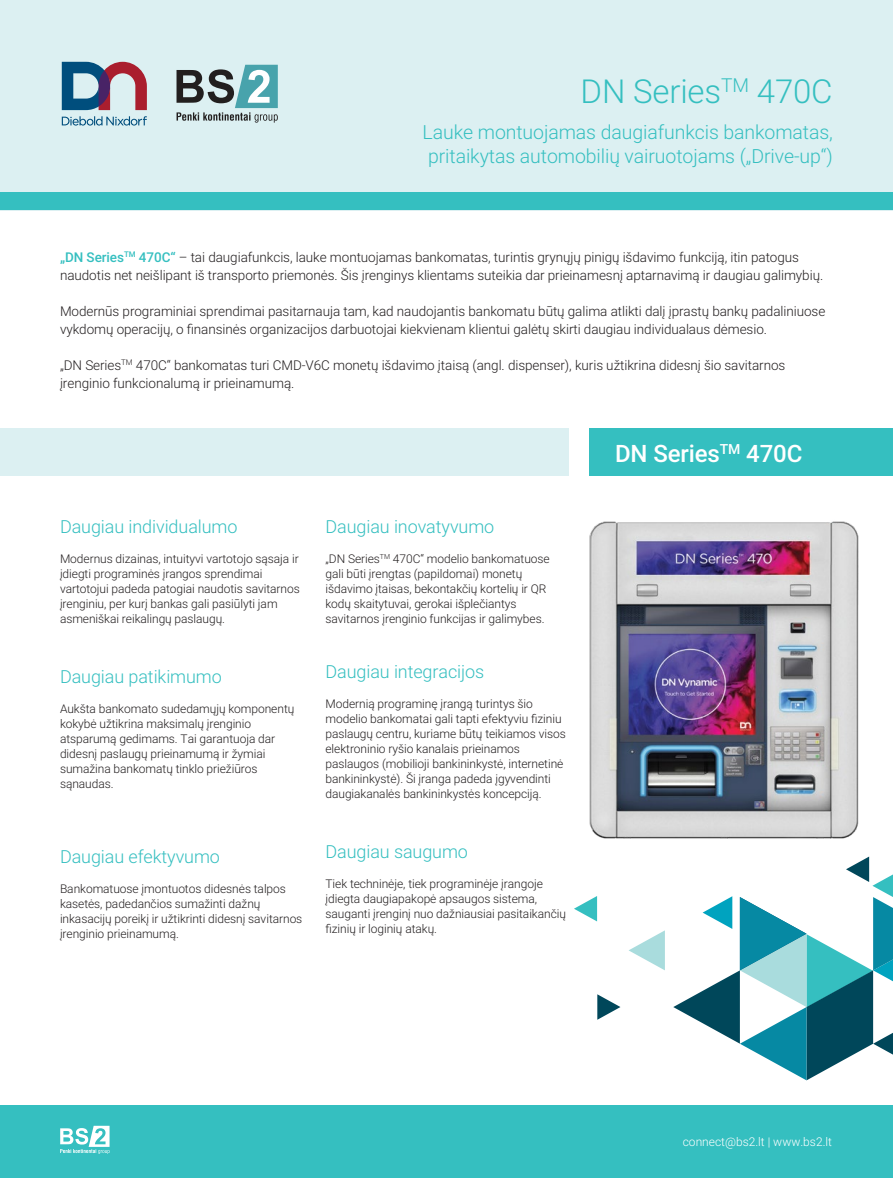
<style>
.page{position:relative;width:893px;height:1178px;background:#fff}
.page>*{position:absolute;margin:0;border:0;box-sizing:border-box;transform-origin:0 0}
.t1{font:300 33px "Roboto";letter-spacing:-.005em;color:#35bfc0}
.t2{font:500 24px "Roboto";letter-spacing:-.005em;color:#fff}
.t3{font:300 19.5px/24px "Roboto";letter-spacing:-.005em;color:#35bfc0}
.t4{font:300 18px "Roboto";letter-spacing:-.005em;color:#35bfc0}
.t5{font:300 13.5px/18px "Roboto";letter-spacing:-.005em;color:#231f20}
.t6{font:300 12px/15px "Roboto";letter-spacing:-.005em;color:#231f20}
.t7{font:300 12px "Roboto";color:#fff}
.s1{font-weight:500;color:#35bfc0}
</style>
<div class="page">
<div style="left:0;top:0;width:893px;height:210px;background:#dcf0f2"></div>
<div style="left:0;top:1106px;width:893px;height:72px;background:#35bfc0"></div>
<svg style="left:60px;top:1126px;width:50px;height:28px"></svg>
<svg style="left:177px;top:65px;width:101px;height:58px"></svg>
<div style="left:0;top:193px;width:893px;height:17px;background:#35bfc0"></div>
<div style="left:589px;top:428px;width:304px;height:48px;background:#35bfc0"></div>
<div style="left:0;top:428px;width:568px;height:48px;background:#dcf0f2"></div>
<svg style="left:62px;top:62px;width:85px;height:48px"></svg>
<svg style="left:62px;top:116px;width:85px;height:10px"></svg>
<img style="left:589px;top:521px;width:270px;height:318px">
<svg style="left:597px;top:994px;width:23px;height:26px"></svg>
<svg style="left:574px;top:896px;width:23px;height:25px"></svg>
<svg style="left:629px;top:930px;width:36px;height:40px"></svg>
<svg style="left:673px;top:856px;width:220px;height:224px"></svg>
<h1 class="t1" style="left:581px;top:69px;width:253px">DN Series<sup>TM</sup> 470C</h1>
<h3 class="t3" style="left:423px;top:119px;width:412px">Lauke montuojamas daugiafunkcis bankomatas, pritaikytas automobilių vairuotojams („Drive-up“)</h3>
<p class="t5" style="left:60px;top:247px;width:765px"><span class="s1">„DN Series</span><sup>TM</sup> <span class="s1">470C“</span> – tai daugiafunkcis, lauke montuojamas bankomatas, turintis grynųjų pinigų išdavimo funkciją, itin patogus naudotis net neišlipant iš transporto priemonės. Šis įrenginys klientams suteikia dar prieinamesnį aptarnavimą ir daugiau galimybių.</p>
<p class="t5" style="left:60px;top:301px;width:767px">Modernūs programiniai sprendimai pasitarnauja tam, kad naudojantis bankomatu būtų galima atlikti dalį įprastų bankų padaliniuose vykdomų operacijų, o finansinės organizacijos darbuotojai kiekvienam klientui galėtų skirti daugiau individualaus dėmesio.</p>
<p class="t5" style="left:60px;top:355px;width:727px">„DN Series<sup>TM</sup> 470C“ bankomatas turi CMD-V6C monetų išdavimo įtaisą (angl. dispenser), kuris užtikrina didesnį šio savitarnos įrenginio funkcionalumą ir prieinamumą.</p>
<h3 class="t4" style="left:60px;top:514px;width:179px">Daugiau individualumo</h3>
<p class="t6" style="left:60px;top:551px;width:241px">Modernus dizainas, intuityvi vartotojo sąsaja ir įdiegti programinės įrangos sprendimai vartotojui padeda patogiai naudotis savitarnos įrenginiu, per kurį bankas gali pasiūlyti jam asmeniškai reikalingų paslaugų.</p>
<h3 class="t4" style="left:60px;top:664px;width:163px">Daugiau patikimumo</h3>
<p class="t6" style="left:60px;top:701px;width:236px">Aukšta bankomato sudedamųjų komponentų kokybė užtikrina maksimalų įrenginio atsparumą gedimams. Tai garantuoja dar didesnį paslaugų prieinamumą ir žymiai sumažina bankomatų tinklo priežiūros sąnaudas.</p>
<h3 class="t4" style="left:60px;top:844px;width:162px">Daugiau efektyvumo</h3>
<p class="t6" style="left:60px;top:881px;width:244px">Bankomatuose įmontuotos didesnės talpos kasetės, padedančios sumažinti dažnų inkasacijų poreikį ir užtikrinti didesnį savitarnos įrenginio prieinamumą.</p>
<h3 class="t4" style="left:325px;top:514px;width:170px">Daugiau inovatyvumo</h3>
<p class="t6" style="left:325px;top:551px;width:226px">„DN Series<sup>TM</sup> 470C“ modelio bankomatuose gali būti įrengtas (papildomai) monetų išdavimo įtaisas, bekontakčių kortelių ir QR kodų skaitytuvai, gerokai išplečiantys savitarnos įrenginio funkcijas ir galimybes.</p>
<h3 class="t4" style="left:325px;top:659px;width:160px">Daugiau integracijos</h3>
<p class="t6" style="left:325px;top:696px;width:242px">Modernią programinę įrangą turintys šio modelio bankomatai gali tapti efektyviu fiziniu paslaugų centru, kuriame būtų teikiamos visos elektroninio ryšio kanalais prieinamos paslaugos (mobilioji bankininkystė, internetinė bankininkystė). Ši įranga padeda įgyvendinti daugiakanalės bankininkystės koncepciją.</p>
<h3 class="t4" style="left:325px;top:839px;width:144px">Daugiau saugumo</h3>
<p class="t6" style="left:325px;top:876px;width:242px">Tiek techninėje, tiek programinėje įrangoje įdiegta daugiapakopė apsaugos sistema, sauganti įrenginį nuo dažniausiai pasitaikančių fizinių ir loginių atakų.</p>
<h2 class="t2" style="left:615px;top:436px;width:189px">DN Series<sup>TM</sup> 470C</h2>
<p class="t7" style="left:683px;top:1134px;width:151px">connect@bs2.lt | www.bs2.lt</p>
</div>
